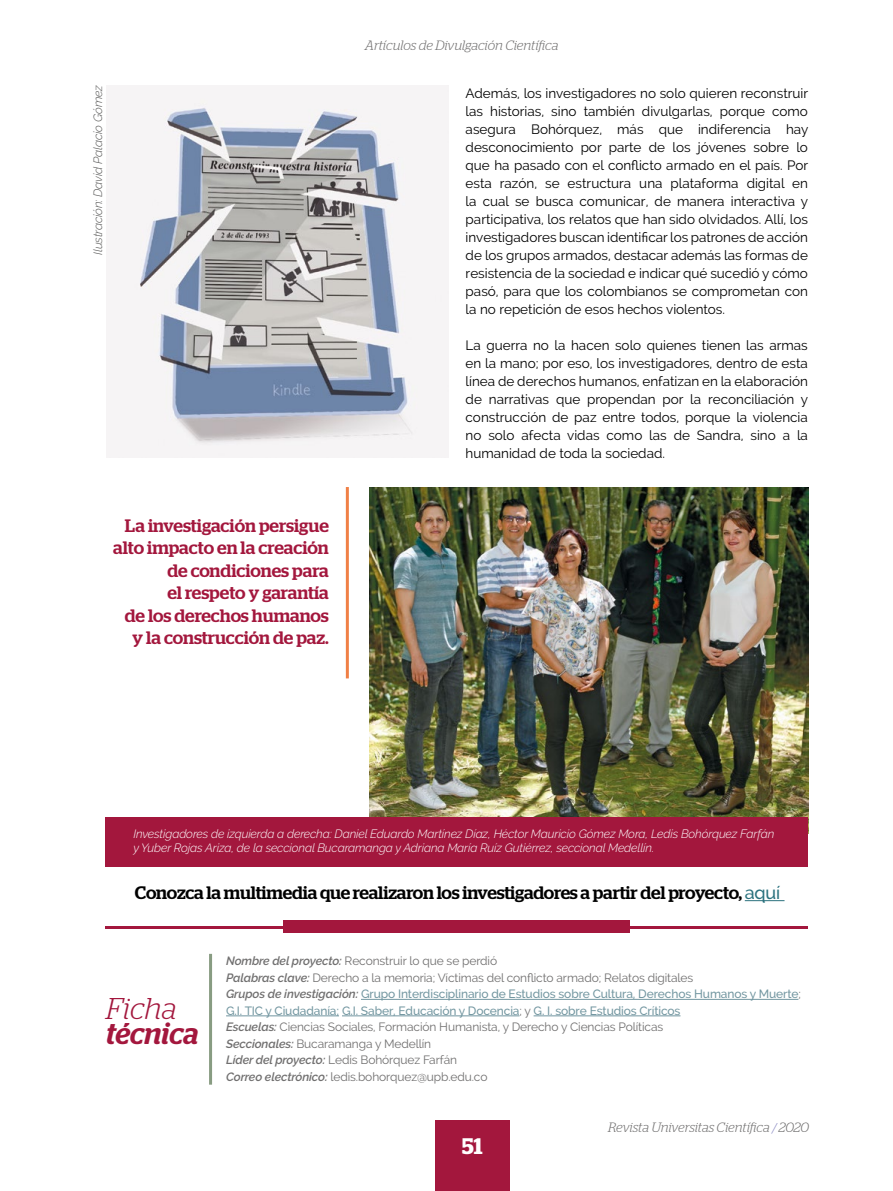
<style>
.page{position:relative;width:893px;height:1191px;background:#fff}
.page>*{position:absolute;margin:0;border:0;box-sizing:border-box;transform-origin:0 0}
.t1{font:italic 500 30px "Stag";color:#a3173d}
.t2{font:italic 300 30px "Stag";color:#a3173d}
.t3{font:600 22.5px "Stag";color:#fff}
.t4{font:500 18px/22.5px "Stag";letter-spacing:-.005em;color:#a3173d;text-align:right}
.t5{font:500 18px "Stag";letter-spacing:-.01em;color:#000}
.t6{font:13.5px/18px "Raleway";color:#000;text-align:justify}
.t7{font:italic 300 13.5px "Stag";letter-spacing:-.005em;color:#706f6f}
.t8{font:12px/16.5px "Raleway";letter-spacing:-.01em;color:#706f6f}
.t9{font:italic 300 12px/13.5px "Raleway";letter-spacing:-.01em;color:#fff}
.t10{font:italic 300 12px "Raleway";letter-spacing:-.01em;color:#575756}
.s1{font-family:"Raleway";color:#2b727e}
.s2{font-weight:600;font-style:italic}
.s3{font-weight:500;color:#7296a0}
.s4{color:#8a8ac3}
</style>
<div class="page">
<div style="left:435px;top:1120px;width:75px;height:71px;background:#a3173d"></div>
<hr style="left:361px;top:999px;width:437px;height:1px;background:#7296a0">
<hr style="left:226px;top:1015px;width:113px;height:1px;background:#7296a0">
<hr style="left:342px;top:1015px;width:177px;height:1px;background:#7296a0">
<hr style="left:534px;top:1015px;width:146px;height:1px;background:#7296a0">
<hr style="left:209px;top:954px;width:3px;height:130px;background:#889c82">
<hr style="left:105px;top:926px;width:703px;height:2px;background:#a3173d">
<div style="left:283px;top:920px;width:347px;height:13px;background:#a3173d"></div>
<hr style="left:745px;top:900px;width:39px;height:1px;background:#2b727e">
<img style="left:106px;top:85px;width:343px;height:372px">
<img style="left:370px;top:487px;width:438px;height:330px">
<hr style="left:346px;top:487px;width:3px;height:191px;background:#f08046">
<div style="left:105px;top:817px;width:703px;height:50px;background:#a3173d"></div>
<p class="t10" style="left:91px;top:255px;width:172px;rotate:-90deg">Ilustración: David Palacio Gómez</p>
<h3 class="t4" style="left:113px;top:514px;width:217px">La investigación persigue alto impacto en la creación de condiciones para<br>el respeto y garantía<br>de los derechos humanos y la construcción de paz.</h3>
<p class="t7" style="left:365px;top:37px;width:195px">Artículos de Divulgación Científica</p>
<p class="t6" style="left:466px;top:84px;width:344px">Además, los investigadores no solo quieren reconstruir las historias, sino también divulgarlas, porque como asegura Bohórquez, más que indiferencia hay desconocimiento por parte de los jóvenes sobre lo que ha pasado con el conflicto armado en el país. Por esta razón, se estructura una plataforma digital en la cual se busca comunicar, de manera interactiva y participativa, los relatos que han sido olvidados. Allí, los investigadores buscan identificar los patrones de acción de los grupos armados, destacar además las formas de resistencia de la sociedad e indicar qué sucedió y cómo pasó, para que los colombianos se comprometan con la no repetición de esos hechos violentos.</p>
<p class="t6" style="left:466px;top:336px;width:344px">La guerra no la hacen solo quienes tienen las armas en la mano; por eso, los investigadores, dentro de esta línea de derechos humanos, enfatizan en la elaboración de narrativas que propendan por la reconciliación y construcción de paz entre todos, porque la violencia no solo afecta vidas como las de Sandra, sino a la humanidad de toda la sociedad.</p>
<p class="t9" style="left:133px;top:827px;width:642px">Investigadores de izquierda a derecha: Daniel Eduardo Martínez Díaz, Héctor Mauricio Gómez Mora, Ledis Bohórquez Farfán y Yuber Rojas Ariza, de la seccional Bucaramanga y Adriana María Ruíz Gutiérrez, seccional Medellín.</p>
<h3 class="t5" style="left:135px;top:882px;width:647px">Conozca la multimedia que realizaron los investigadores a partir del proyecto, <span class="s1">aquí</span></h3>
<h1 class="t2" style="left:106px;top:990px;width:72px">Ficha</h1>
<h1 class="t1" style="left:106px;top:1015px;width:94px">técnica</h1>
<p class="t8" style="left:226px;top:952px;width:576px"><span class="s2">Nombre del proyecto:</span> Reconstruir lo que se perdió<br><span class="s2">Palabras clave:</span> Derecho a la memoria; Víctimas del conflicto armado; Relatos digitales<br><span class="s2">Grupos de investigación:</span> <span class="s3">Grupo Interdisciplinario de Estudios sobre Cultura, Derechos Humanos y Muerte</span>; <span class="s3">G.I. TIC y Ciudadanía; G.I. Saber, Educación y Docencia</span>; y <span class="s3">G. I. sobre Estudios Críticos<br></span><span class="s2">Escuelas:</span> Ciencias Sociales, Formación Humanista, y Derecho y Ciencias Políticas<br><span class="s2">Seccionales:</span> Bucaramanga y Medellín<br><span class="s2">Líder del proyecto:</span> Ledis Bohórquez Farfán<br><span class="s2">Correo electrónico:</span> ledis.bohorquez@upb.edu.co</p>
<h2 class="t3" style="left:462px;top:1132px;width:22px">51</h2>
<p class="t7" style="left:608px;top:1119px;width:202px">Revista Universitas Científica <span class="s4">/</span> 2020</p>
</div>
